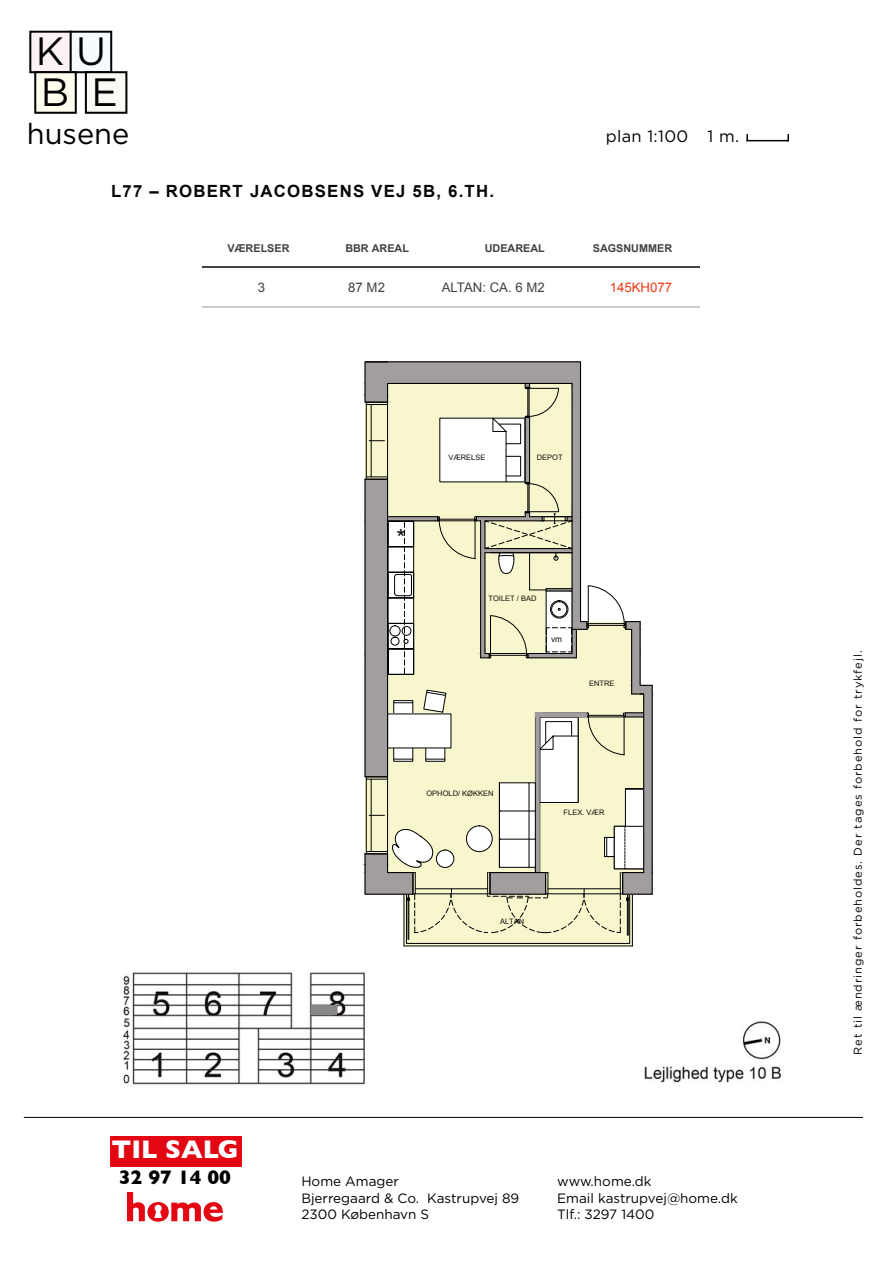
<style>
.page{position:relative;width:893px;height:1263px;background:#fff}
.page>*{position:absolute;margin:0;border:0;box-sizing:border-box;transform-origin:0 0}
.t1{font:44.4px "Arial";color:#13110c}
.t2{font:39.45px "Gotham";color:#000}
.t3{font:28.95px "Gotham";color:#000}
.t4{font:700 25.95px "Gill Sans";color:#fff}
.t5{font:23.55px "Arial";color:#13110c}
.t6{font:700 19.95px "Gill Sans";color:#000}
.t7{font:700 16.8px "Arial";letter-spacing:.07em;color:#060606}
.t8{font:16.5px "Gotham";letter-spacing:.02em;color:#000}
.t9{font:13.5px/16.2px "Gotham";color:#000}
.t10{font:13.2px "Arial";color:#424242}
.t11{font:13.2px "Arial";color:#ee3b16}
.t12{font:11.25px "Gotham";letter-spacing:.08em;color:#000}
.t13{font:700 10.8px "Arial";color:#424242}
.t14{font:8.25px "Arial";color:#13110c}
.t15{font:7.5px "Arial";color:#13110c}
</style>
<div class="page">
<hr style="left:696px;top:306px;width:102px;height:1px;background:#ccc">
<hr style="left:569px;top:306px;width:127px;height:1px;background:#ccc">
<hr style="left:415px;top:306px;width:154px;height:1px;background:#ccc">
<hr style="left:307px;top:306px;width:108px;height:1px;background:#ccc">
<hr style="left:222px;top:306px;width:85px;height:1px;background:#ccc">
<hr style="left:111px;top:306px;width:111px;height:1px;background:#ccc">
<hr style="left:696px;top:267px;width:102px;height:1px;background:#424242">
<hr style="left:569px;top:267px;width:127px;height:1px;background:#424242">
<hr style="left:415px;top:267px;width:154px;height:1px;background:#424242">
<hr style="left:307px;top:267px;width:108px;height:1px;background:#424242">
<hr style="left:222px;top:267px;width:85px;height:1px;background:#424242">
<hr style="left:111px;top:267px;width:111px;height:1px;background:#424242">
<hr style="left:746px;top:140px;width:43px;height:1px;background:#000">
<svg style="left:746px;top:134px;width:2px;height:7px"></svg>
<svg style="left:787px;top:134px;width:2px;height:6px"></svg>
<div style="left:30px;top:32px;width:41px;height:40px;background:#fdf1f8"></div>
<div style="left:29px;top:31px;width:43px;height:42px;border:2px solid #000"></div>
<div style="left:71px;top:32px;width:40px;height:40px;background:#f5fbfe"></div>
<div style="left:70px;top:31px;width:42px;height:42px;border:2px solid #000"></div>
<div style="left:86px;top:72px;width:40px;height:41px;background:#f8fbf5"></div>
<div style="left:85px;top:71px;width:42px;height:43px;border:2px solid #000"></div>
<div style="left:35px;top:72px;width:41px;height:41px;background:#fffdee"></div>
<div style="left:34px;top:71px;width:43px;height:43px;border:2px solid #000"></div>
<div style="left:110px;top:1136px;width:131px;height:30px;background:#e30613"></div>
<svg style="left:127px;top:1192px;width:96px;height:30px"></svg>
<hr style="left:24px;top:1117px;width:839px;height:1px;background:#000">
<div style="left:0;top:214px;width:201px;height:150px;background:#fff"></div>
<div style="left:701px;top:214px;width:192px;height:103px;background:#fff"></div>
<svg style="left:132px;top:383px;width:650px;height:702px"></svg>
<hr style="left:404px;top:946px;width:228px;height:1px;background:#000">
<hr style="left:406px;top:943px;width:224px;height:1px;background:#000">
<hr style="left:404px;top:895px;width:1px;height:51px;background:#000">
<hr style="left:406px;top:895px;width:1px;height:48px;background:#000">
<hr style="left:632px;top:895px;width:1px;height:51px;background:#000">
<hr style="left:629px;top:895px;width:1px;height:48px;background:#000">
<svg style="left:364px;top:361px;width:289px;height:579px"></svg>
<h2 class="t2" style="left:36px;top:26px;width:72px">K U</h2>
<h2 class="t2" style="left:41px;top:67px;width:79px">B E</h2>
<h3 class="t3" style="left:27px;top:115px;width:104px">husene</h3>
<p class="t7" style="left:111px;top:180px;width:384px">L77 – ROBERT JACOBSENS VEJ 5B, 6.TH.</p>
<p class="t8" style="left:606px;top:125px;width:135px">plan 1:100 1 m.</p>
<p class="t13" style="left:228px;top:241px;width:63px">VÆRELSER</p>
<p class="t13" style="left:345px;top:241px;width:65px">BBR AREAL</p>
<p class="t13" style="left:485px;top:241px;width:62px">UDEAREAL</p>
<p class="t13" style="left:593px;top:241px;width:81px">SAGSNUMMER</p>
<p class="t10" style="left:258px;top:279px;width:9px">3</p>
<p class="t10" style="left:348px;top:279px;width:38px">87 M2</p>
<p class="t10" style="left:442px;top:279px;width:105px">ALTAN: CA. 6 M2</p>
<p class="t11" style="left:610px;top:279px;width:64px">145KH077</p>
<h3 class="t5" style="left:396px;top:523px;width:11px">*</h3>
<p class="t15" style="left:448px;top:452px;width:39px">VÆRELSE</p>
<p class="t15" style="left:537px;top:452px;width:27px">DEPOT</p>
<p class="t15" style="left:488px;top:594px;width:49px">TOILET / BAD</p>
<p class="t14" style="left:551px;top:634px;width:13px">vm</p>
<p class="t15" style="left:589px;top:679px;width:27px">ENTRE</p>
<p class="t15" style="left:426px;top:789px;width:69px">OPHOLD/ KØKKEN</p>
<p class="t15" style="left:564px;top:808px;width:42px">FLEX. VÆR</p>
<p class="t15" style="left:500px;top:917px;width:26px">ALTAN</p>
<h3 class="t4" style="left:111px;top:1128px;width:128px">TIL SALG</h3>
<h3 class="t6" style="left:119px;top:1161px;width:114px">32 97 14 00</h3>
<p class="t9" style="left:301px;top:1173px;width:219px">Home Amager<br>Bjerregaard &amp; Co. Kastrupvej 89<br>2300 København S</p>
<p class="t9" style="left:557px;top:1173px;width:182px">www.home.dk<br>Email kastrupvej@home.dk<br>Tlf.: 3297 1400</p>
<h1 class="t1" style="left:308px;top:1194px;width:26px">8</h1>
<p class="t12" style="left:851px;top:1054px;width:405px;rotate:-90deg">Ret til ændringer forbeholdes. Der tages forbehold for trykfejl.</p>
</div>
